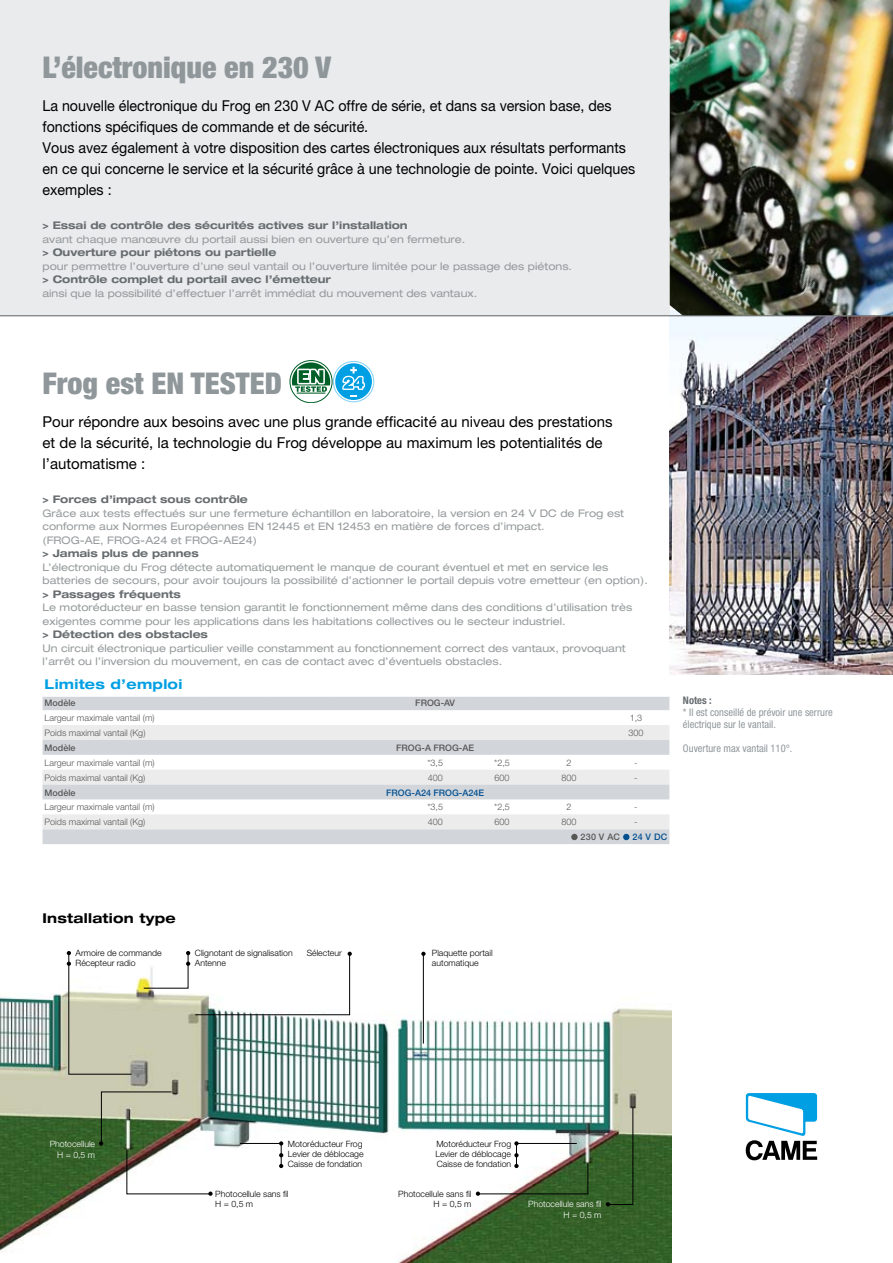
<style>
.page{position:relative;width:893px;height:1263px;background:#fff}
.page>*{position:absolute;margin:0;border:0;box-sizing:border-box;transform-origin:0 0}
.t1{font:900 condensed 30px "Helvetica Neue LT Pro";color:#90979b}
.t2{font:15px/21px "Helvetica Neue LT Pro";color:#000;scale:.95 1}
.t3{font:15px/21px "Helvetica Neue LT Pro";color:#000}
.t4{font:700 expanded 13.5px "Helvetica Neue LT Pro";letter-spacing:.02em;color:#000}
.t5{font:700 expanded 13.5px "Helvetica Neue LT Pro";letter-spacing:.02em;color:#009fe3}
.t6{font:expanded 10.5px/13.5px "Helvetica Neue";color:#969a9c}
.t7{font:700 expanded 10.5px "Helvetica Neue";color:#676c6f}
.t8{font:condensed 10.5px/12px "Helvetica Neue LT Pro";color:#90979b}
.t9{font:700 condensed 10.5px "Helvetica Neue LT Pro";color:#676c6f}
.t10{font:300 9px "Helvetica Neue";color:#575756}
.t11{font:500 9px "Helvetica Neue";color:#575756}
.t12{font:500 9px "Helvetica Neue";color:#035091}
.t13{font:300 8.7px/10.5px "Helvetica Neue";color:#000}
.t14{font:300 8.7px/10.5px "Helvetica Neue";color:#fff;text-align:right}
</style>
<div class="page">
<img style="left:670px;top:316px;width:223px;height:358px">
<img style="left:0;top:951px;width:672px;height:312px">
<hr style="left:423px;top:954px;width:1px;height:89px;background:#000">
<svg style="left:421px;top:952px;width:5px;height:4px"></svg>
<svg style="left:67px;top:951px;width:65px;height:124px"></svg>
<svg style="left:143px;top:951px;width:209px;height:64px"></svg>
<img style="left:99px;top:1091px;width:114px;height:105px">
<svg style="left:606px;top:1107px;width:27px;height:99px;background:#547448"></svg>
<div style="left:0;top:0;width:670px;height:316px;background:#e9ebec"></div>
<img style="left:670px;top:0;width:223px;height:315px">
<hr style="left:0;top:315px;width:893px;height:1px;background:#6c6e6f">
<svg style="left:290px;top:361px;width:42px;height:42px"></svg>
<div style="left:290px;top:360px;width:42px;height:43px;border:1px solid #005f27;border-radius:50%"></div>
<svg style="left:292px;top:362px;width:38px;height:32px"></svg>
<svg style="left:333px;top:361px;width:41px;height:41px"></svg>
<div style="left:333px;top:361px;width:41px;height:41px;border:1px solid #82d0f5;border-radius:50%"></div>
<svg style="left:335px;top:363px;width:37px;height:37px"></svg>
<svg style="left:339px;top:367px;width:27px;height:29px"></svg>
<svg style="left:43px;top:697px;width:626px;height:147px;fill:#d2d6db"></svg>
<svg style="left:43px;top:725px;width:626px;height:104px;fill:#ececec"></svg>
<svg style="left:43px;top:740px;width:626px;height:59px"></svg>
<div style="left:571px;top:834px;width:7px;height:6px;background:#575756;border-radius:50%"></div>
<svg style="left:623px;top:834px;width:6px;height:6px"></svg>
<svg style="left:746px;top:1093px;width:71px;height:67px"></svg>
<svg style="left:476px;top:1141px;width:112px;height:55px"></svg>
<svg style="left:239px;top:1141px;width:44px;height:27px"></svg>
<h1 class="t1" style="left:43px;top:49px;width:290px">L’électronique en 230 V</h1>
<p class="t2" style="left:43px;top:95px;width:625px">La nouvelle électronique du Frog en 230 V AC offre de série, et dans sa version base, des fonctions spécifiques de commande et de sécurité.<br>Vous avez également à votre disposition des cartes électroniques aux résultats performants en ce qui concerne le service et la sécurité grâce à une technologie de pointe. Voici quelques exemples :</p>
<p class="t7" style="left:43px;top:219px;width:367px">&gt; Essai de contrôle des sécurités actives sur l’installation</p>
<p class="t6" style="left:43px;top:232px;width:424px">avant chaque manœuvre du portail aussi bien en ouverture qu’en fermeture.</p>
<p class="t7" style="left:43px;top:246px;width:235px">&gt; Ouverture pour piétons ou partielle</p>
<p class="t6" style="left:43px;top:259px;width:531px">pour permettre l’ouverture d’une seul vantail ou l’ouverture limitée pour le passage des piétons.</p>
<p class="t7" style="left:43px;top:273px;width:290px">&gt; Contrôle complet du portail avec l’émetteur</p>
<p class="t6" style="left:43px;top:286px;width:436px">ainsi que la possibilité d’effectuer l’arrêt immédiat du mouvement des vantaux.</p>
<h1 class="t1" style="left:43px;top:365px;width:241px">Frog est EN TESTED</h1>
<h2 class="t3" style="left:43px;top:411px;width:572px">Pour répondre aux besoins avec une plus grande efficacité au niveau des prestations et de la sécurité, la technologie du Frog développe au maximum les potentialités de l’automatisme :</h2>
<p class="t7" style="left:43px;top:493px;width:207px">&gt; Forces d’impact sous contrôle</p>
<p class="t6" style="left:43px;top:506px;width:583px">Grâce aux tests effectués sur une fermeture échantillon en laboratoire, la version en 24 V DC de Frog est conforme aux Normes Européennes EN 12445 et EN 12453 en matière de forces d’impact.<br>(FROG-AE, FROG-A24 et FROG-AE24)</p>
<p class="t7" style="left:43px;top:547px;width:158px">&gt; Jamais plus de pannes</p>
<p class="t6" style="left:43px;top:560px;width:607px">L’électronique du Frog détecte automatiquement le manque de courant éventuel et met en service les batteries de secours, pour avoir toujours la possibilité d’actionner le portail depuis votre emetteur (en option).</p>
<p class="t7" style="left:43px;top:588px;width:140px">&gt; Passages fréquents</p>
<p class="t6" style="left:43px;top:601px;width:591px">Le motoréducteur en basse tension garantit le fonctionnement même dans des conditions d’utilisation très exigentes comme pour les applications dans les habitations collectives ou le secteur industriel.</p>
<p class="t7" style="left:43px;top:628px;width:167px">&gt; Détection des obstacles</p>
<p class="t6" style="left:43px;top:641px;width:585px">Un circuit électronique particulier veille constamment au fonctionnement correct des vantaux, provoquant l’arrêt ou l’inversion du mouvement, en cas de contact avec d’éventuels obstacles.</p>
<p class="t5" style="left:45px;top:675px;width:139px">Limites d’emploi</p>
<p class="t11" style="left:45px;top:698px;width:33px">Modèle</p>
<p class="t11" style="left:415px;top:698px;width:41px">FROG-AV</p>
<p class="t10" style="left:45px;top:712px;width:112px">Largeur maximale vantail (m)</p>
<p class="t10" style="left:630px;top:712px;width:14px">1,3</p>
<p class="t10" style="left:45px;top:727px;width:102px">Poids maximal vantail (Kg)</p>
<p class="t10" style="left:628px;top:727px;width:17px">300</p>
<p class="t11" style="left:45px;top:742px;width:33px">Modèle</p>
<p class="t11" style="left:396px;top:742px;width:79px">FROG-A FROG-AE</p>
<p class="t10" style="left:45px;top:757px;width:112px">Largeur maximale vantail (m)</p>
<p class="t10" style="left:427px;top:757px;width:17px">*3,5</p>
<p class="t10" style="left:494px;top:757px;width:17px">*2,5</p>
<p class="t10" style="left:566px;top:757px;width:7px">2</p>
<p class="t10" style="left:634px;top:757px;width:5px">-</p>
<p class="t10" style="left:45px;top:772px;width:102px">Poids maximal vantail (Kg)</p>
<p class="t10" style="left:428px;top:772px;width:17px">400</p>
<p class="t10" style="left:495px;top:772px;width:17px">600</p>
<p class="t10" style="left:561px;top:772px;width:17px">800</p>
<p class="t10" style="left:634px;top:772px;width:5px">-</p>
<p class="t11" style="left:45px;top:787px;width:33px">Modèle</p>
<p class="t12" style="left:386px;top:787px;width:99px">FROG-A24 FROG-A24E</p>
<p class="t10" style="left:45px;top:802px;width:112px">Largeur maximale vantail (m)</p>
<p class="t10" style="left:427px;top:802px;width:17px">*3,5</p>
<p class="t10" style="left:494px;top:802px;width:17px">*2,5</p>
<p class="t10" style="left:566px;top:802px;width:7px">2</p>
<p class="t10" style="left:634px;top:802px;width:5px">-</p>
<p class="t10" style="left:45px;top:817px;width:102px">Poids maximal vantail (Kg)</p>
<p class="t10" style="left:428px;top:817px;width:17px">400</p>
<p class="t10" style="left:495px;top:817px;width:17px">600</p>
<p class="t10" style="left:561px;top:817px;width:17px">800</p>
<p class="t10" style="left:634px;top:817px;width:5px">-</p>
<p class="t11" style="left:581px;top:832px;width:41px">230 V AC</p>
<p class="t12" style="left:632px;top:832px;width:36px">24 V DC</p>
<p class="t9" style="left:683px;top:694px;width:30px">Notes :</p>
<p class="t8" style="left:683px;top:706px;width:151px">* Il est conseillé de prévoir une serrure électrique sur le vantail.</p>
<p class="t8" style="left:683px;top:742px;width:111px">Ouverture max vantail 110°.</p>
<p class="t4" style="left:43px;top:909px;width:135px">Installation type</p>
<p class="t13" style="left:76px;top:947px;width:87px">Armoire de commande<br>Récepteur radio</p>
<p class="t13" style="left:195px;top:947px;width:99px">Clignotant de signalisation<br>Antenne</p>
<p class="t13" style="left:307px;top:947px;width:37px">Sélecteur</p>
<p class="t13" style="left:432px;top:947px;width:62px">Plaquette portail automatique</p>
<p class="t14" style="left:50px;top:1139px;width:47px">Photocellule<br>H = 0,5 m</p>
<p class="t13" style="left:288px;top:1138px;width:77px;text-align:justify">Motoréducteur Frog Levier de déblocage Caisse de fondation</p>
<p class="t13" style="left:215px;top:1188px;width:75px">Photocellule sans fil<br>H = 0,5 m</p>
<p class="t13" style="left:435px;top:1138px;width:77px;text-align:justify">Motoréducteur Frog Levier de déblocage Caisse de fondation</p>
<p class="t13" style="left:398px;top:1188px;width:75px;text-align:right">Photocellule sans fil<br>H = 0,5 m</p>
<p class="t14" style="left:528px;top:1199px;width:75px">Photocellule sans fil<br>H = 0,5 m</p>
</div>
